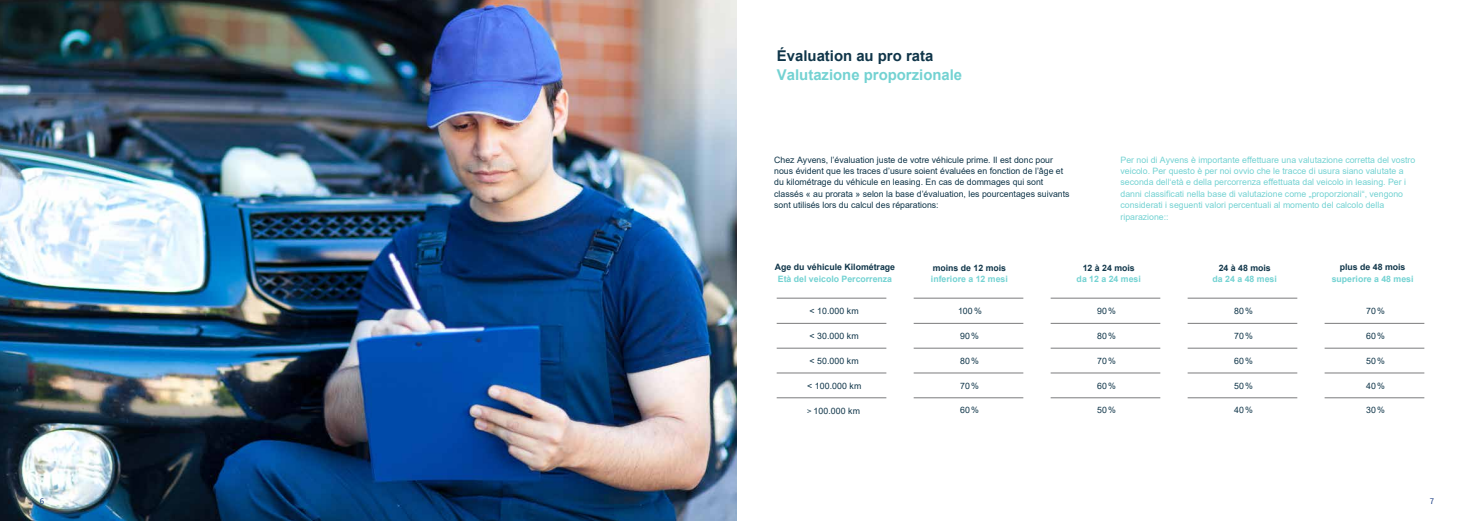
<style>
.page{position:relative;width:1474px;height:521px;background:#fff}
.page>*{position:absolute;margin:0;border:0;box-sizing:border-box;transform-origin:0 0}
.t1{font:700 14.88px "Arial";color:#73d2d2}
.t2{font:700 14.88px "Arial";color:#0f3549}
.t3{font:8.75px/11.4px "Arial";color:#0f3549}
.t4{font:8.75px/11.4px "Arial";color:#73d2d2}
.t5{font:700 8.75px "Arial";color:#73d2d2}
.t6{font:700 8.75px "Arial";color:#0f3549}
.t7{font:8.75px "Source Sans Pro";color:#10357f}
.s1{font-family:"Source Sans Pro"}
</style>
<div class="page">
<img style="left:0;top:0;width:737px;height:521px">
<svg style="left:776px;top:297px;width:522px;height:1px"></svg>
<hr style="left:776px;top:323px;width:110px;height:1px;background:#7b7c7d">
<hr style="left:913px;top:323px;width:110px;height:1px;background:#7b7c7d">
<hr style="left:1050px;top:323px;width:110px;height:1px;background:#7b7c7d">
<hr style="left:1187px;top:323px;width:110px;height:1px;background:#7b7c7d">
<hr style="left:1324px;top:323px;width:100px;height:1px;background:#7b7c7d">
<hr style="left:776px;top:348px;width:110px;height:1px;background:#7b7c7d">
<hr style="left:913px;top:348px;width:110px;height:1px;background:#7b7c7d">
<hr style="left:1050px;top:348px;width:110px;height:1px;background:#7b7c7d">
<hr style="left:1187px;top:348px;width:110px;height:1px;background:#7b7c7d">
<hr style="left:1324px;top:348px;width:100px;height:1px;background:#7b7c7d">
<hr style="left:776px;top:373px;width:110px;height:1px;background:#7b7c7d">
<hr style="left:913px;top:373px;width:110px;height:1px;background:#7b7c7d">
<hr style="left:1050px;top:373px;width:110px;height:1px;background:#7b7c7d">
<hr style="left:1187px;top:373px;width:110px;height:1px;background:#7b7c7d">
<hr style="left:1324px;top:373px;width:100px;height:1px;background:#7b7c7d">
<hr style="left:776px;top:398px;width:110px;height:1px;background:#7b7c7d">
<hr style="left:913px;top:398px;width:110px;height:1px;background:#7b7c7d">
<hr style="left:1050px;top:398px;width:110px;height:1px;background:#7b7c7d">
<hr style="left:1187px;top:398px;width:110px;height:1px;background:#7b7c7d">
<hr style="left:1324px;top:398px;width:100px;height:1px;background:#7b7c7d">
<hr style="left:776px;top:298px;width:110px;height:1px;background:#7b7c7d">
<hr style="left:913px;top:298px;width:110px;height:1px;background:#7b7c7d">
<hr style="left:1050px;top:298px;width:110px;height:1px;background:#7b7c7d">
<hr style="left:1187px;top:298px;width:110px;height:1px;background:#7b7c7d">
<h1 class="t2" style="left:777px;top:46px;width:158px">Évaluation au pro rata</h1>
<h1 class="t1" style="left:777px;top:64px;width:187px">Valutazione proporzionale</h1>
<p class="t3" style="left:774px;top:154px;width:297px">Chez Ayvens, l’évaluation juste de votre véhicule prime. Il est donc pour nous évident que les traces d’usure soient évaluées en fonction de l’âge et du kilométrage du véhicule en leasing. En cas de dommages qui sont classés « au prorata » selon la base d’évaluation, les pourcentages suivants sont utilisés lors du calcul des réparations:</p>
<p class="t4" style="left:1120px;top:154px;width:296px">Per noi di Ayvens è importante effettuare una valutazione corretta del vostro veicolo. Per questo è per noi ovvio che le tracce di usura siano valutate a seconda dell‘età e della percorrenza effettuata dal veicolo in leasing. Per i danni classificati nella base di valutazione come „proporzionali“, vengono considerati i seguenti valori percentuali al momento del calcolo della riparazione::</p>
<p class="t6" style="left:775px;top:261px;width:122px">Age du véhicule Kilométrage</p>
<p class="t5" style="left:777px;top:273px;width:116px">Età del veicolo Percorrenza</p>
<p class="t6" style="left:932px;top:261px;width:75px">moins de 12 mois</p>
<p class="t5" style="left:931px;top:273px;width:78px">inferiore a 12 mesi</p>
<p class="t6" style="left:1082px;top:262px;width:54px">12 à 24 mois</p>
<p class="t5" style="left:1076px;top:273px;width:66px">da 12 a 24 mesi</p>
<p class="t6" style="left:1218px;top:262px;width:54px">24 à 48 mois</p>
<p class="t5" style="left:1212px;top:273px;width:66px">da 24 a 48 mesi</p>
<p class="t6" style="left:1339px;top:261px;width:67px">plus de 48 mois</p>
<p class="t5" style="left:1331px;top:273px;width:83px">superiore a 48 mesi</p>
<p class="t3" style="left:809px;top:305px;width:51px">&lt; 10.000 km</p>
<p class="t3" style="left:958px;top:305px;width:25px">100 %</p>
<p class="t3" style="left:1097px;top:305px;width:20px">90 %</p>
<p class="t3" style="left:1234px;top:305px;width:20px">80 %</p>
<p class="t3" style="left:1366px;top:305px;width:20px">70 %</p>
<p class="t3" style="left:809px;top:330px;width:51px">&lt; 30.000 km</p>
<p class="t3" style="left:960px;top:330px;width:20px">90 %</p>
<p class="t3" style="left:1097px;top:330px;width:20px">80 %</p>
<p class="t3" style="left:1234px;top:330px;width:20px">70 %</p>
<p class="t3" style="left:1366px;top:330px;width:20px">60 %</p>
<p class="t3" style="left:809px;top:355px;width:51px">&lt; 50.000 km</p>
<p class="t3" style="left:960px;top:355px;width:20px">80 %</p>
<p class="t3" style="left:1097px;top:355px;width:20px">70 %</p>
<p class="t3" style="left:1234px;top:355px;width:20px">60 %</p>
<p class="t3" style="left:1366px;top:355px;width:20px">50 %</p>
<p class="t3" style="left:807px;top:380px;width:56px">&lt; 100.000 km</p>
<p class="t3" style="left:960px;top:380px;width:20px">70 %</p>
<p class="t3" style="left:1097px;top:380px;width:20px">60 %</p>
<p class="t3" style="left:1234px;top:380px;width:20px">50 %</p>
<p class="t3" style="left:1366px;top:380px;width:20px">40 %</p>
<p class="t3" style="left:807px;top:405px;width:54px"><span class="s1">&gt;</span> 100.000 km</p>
<p class="t3" style="left:960px;top:405px;width:20px">60 %</p>
<p class="t3" style="left:1097px;top:405px;width:20px">50 %</p>
<p class="t3" style="left:1234px;top:405px;width:20px">40 %</p>
<p class="t3" style="left:1366px;top:405px;width:20px">30 %</p>
<p class="t7" style="left:40px;top:495px;width:6px">6</p>
<p class="t7" style="left:1429px;top:495px;width:6px">7</p>
</div>
